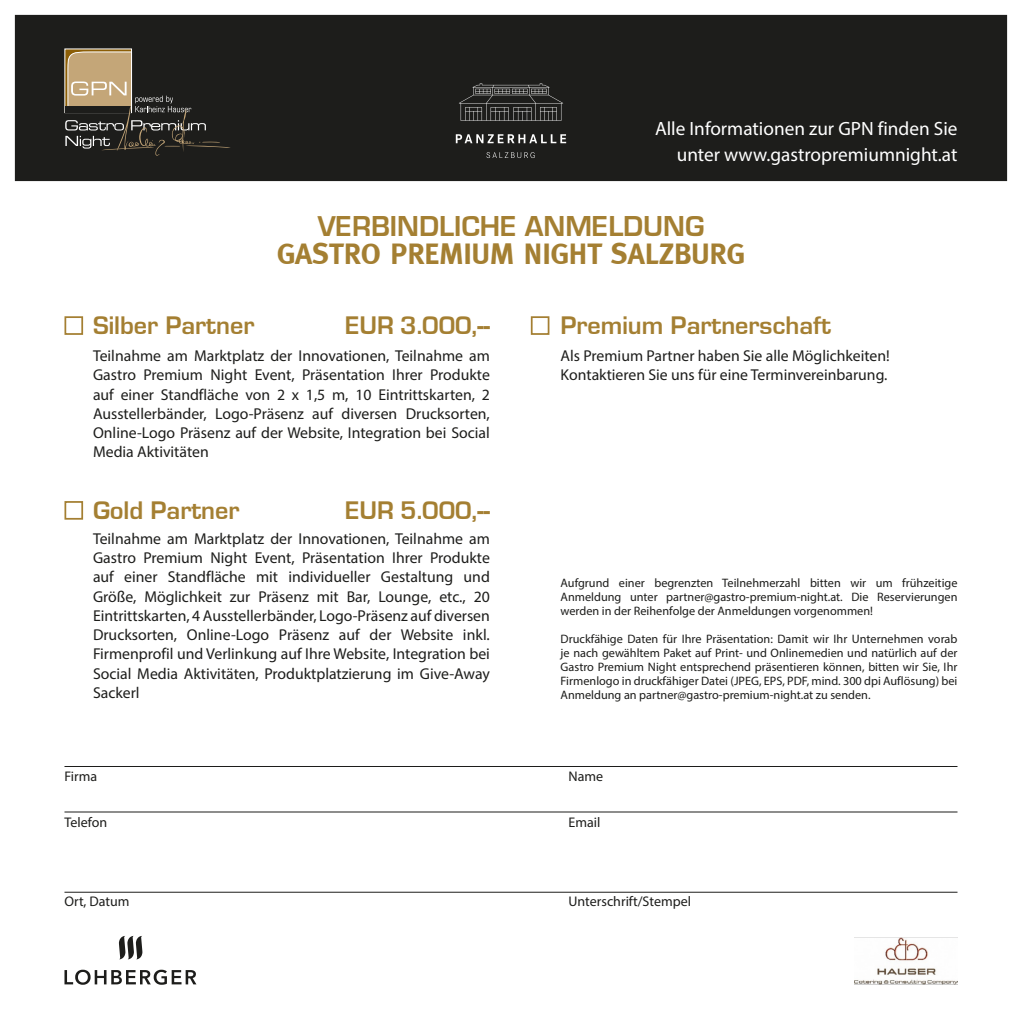
<style>
.page{position:relative;width:1022px;height:1022px;background:#fff}
.page>*{position:absolute;margin:0;border:0;box-sizing:border-box;transform-origin:0 0}
.t1{font:700 29.75px "Meta";color:#a47f32}
.t2{font:700 29.75px "Eurostile";color:#a47f32}
.t3{font:700 26.25px "Eurostile";color:#a47f32}
.t4{font:19.25px/26.2px "Myriad Pro";color:#fff;text-align:right}
.t5{font:15.75px/19.2px "Myriad Pro";color:#1d1d1b;text-align:justify}
.t6{font:14px "Myriad Pro";color:#1d1d1b}
.t7{font:12.25px/14px "Myriad Pro";color:#1d1d1b;text-align:justify}
</style>
<div class="page">
<div style="left:16px;top:16px;width:990px;height:164px;background:#1d1d1b"></div>
<div style="left:15px;top:15px;width:992px;height:166px;border:2px solid #1d1d1b"></div>
<svg style="left:64px;top:49px;width:68px;height:64px"></svg>
<svg style="left:65px;top:51px;width:166px;height:105px"></svg>
<img style="left:854px;top:937px;width:103px;height:48px">
<svg style="left:64px;top:970px;width:132px;height:15px"></svg>
<svg style="left:119px;top:936px;width:23px;height:23px"></svg>
<hr style="left:64px;top:766px;width:893px;height:1px;background:#1d1d1b">
<hr style="left:64px;top:811px;width:893px;height:1px;background:#1d1d1b">
<hr style="left:64px;top:892px;width:893px;height:1px;background:#1d1d1b">
<div style="left:531px;top:316px;width:18px;height:19px;border:2px solid #a47f32"></div>
<div style="left:64px;top:316px;width:19px;height:19px;border:2px solid #a47f32"></div>
<div style="left:64px;top:501px;width:19px;height:19px;border:2px solid #a47f32"></div>
<svg style="left:456px;top:83px;width:110px;height:75px"></svg>
<p class="t4" style="left:655px;top:115px;width:304px">Alle Informationen zur GPN finden Sie unter www.gastropremiumnight.at</p>
<h1 class="t2" style="left:318px;top:214px;width:388px">VERBINDLICHE ANMELDUNG</h1>
<h1 class="t1" style="left:277px;top:237px;width:469px">GASTRO PREMIUM NIGHT SALZBURG</h1>
<h2 class="t3" style="left:93px;top:315px;width:163px">Silber Partner</h2>
<h2 class="t3" style="left:345px;top:315px;width:146px">EUR 3.000,--</h2>
<h2 class="t3" style="left:561px;top:315px;width:272px">Premium Partnerschaft</h2>
<p class="t5" style="left:93px;top:346px;width:398px">Teilnahme am Marktplatz der Innovationen, Teilnahme am Gastro Premium Night Event, Präsentation Ihrer Produkte auf einer Standfläche von 2 x 1,5 m, 10 Eintrittskarten, 2<br>Ausstellerbänder, Logo-Präsenz auf diversen Drucksorten, Online-Logo Präsenz auf der Website, Integration bei Social Media Aktivitäten</p>
<h2 class="t3" style="left:93px;top:499px;width:148px">Gold Partner</h2>
<h2 class="t3" style="left:345px;top:499px;width:146px">EUR 5.000,--</h2>
<p class="t5" style="left:93px;top:529px;width:398px">Teilnahme am Marktplatz der Innovationen, Teilnahme am Gastro Premium Night Event, Präsentation Ihrer Produkte auf einer Standfläche mit individueller Gestaltung und Größe, Möglichkeit zur Präsenz mit Bar, Lounge, etc., 20<br>Eintrittskarten, 4 Ausstellerbänder, Logo-Präsenz auf diversen Drucksorten, Online-Logo Präsenz auf der Website inkl.<br>Firmenprofil und Verlinkung auf Ihre Website, Integration bei Social Media Aktivitäten, Produktplatzierung im Give-Away Sackerl</p>
<p class="t5" style="left:561px;top:346px;width:331px">Als Premium Partner haben Sie alle Möglichkeiten!<br>Kontaktieren Sie uns für eine Terminvereinbarung.</p>
<p class="t7" style="left:561px;top:576px;width:398px">Aufgrund einer begrenzten Teilnehmerzahl bitten wir um frühzeitige Anmeldung unter partner@gastro-premium-night.at. Die Reservierungen werden in der Reihenfolge der Anmeldungen vorgenommen!</p>
<p class="t7" style="left:561px;top:632px;width:398px">Druckfähige Daten für Ihre Präsentation: Damit wir Ihr Unternehmen vorab je nach gewähltem Paket auf Print- und Onlinemedien und natürlich auf der Gastro Premium Night entsprechend präsentieren können, bitten wir Sie, Ihr Firmenlogo in druckfähiger Datei (JPEG, EPS, PDF, mind. 300 dpi Auflösung) bei Anmeldung an partner@gastro-premium-night.at zu senden.</p>
<p class="t6" style="left:64px;top:768px;width:34px">Firma</p>
<p class="t6" style="left:568px;top:768px;width:36px">Name</p>
<p class="t6" style="left:64px;top:813px;width:44px">Telefon</p>
<p class="t6" style="left:568px;top:813px;width:33px">Email</p>
<p class="t6" style="left:64px;top:893px;width:67px">Ort, Datum</p>
<p class="t6" style="left:568px;top:893px;width:124px">Unterschrift/Stempel</p>
</div>
